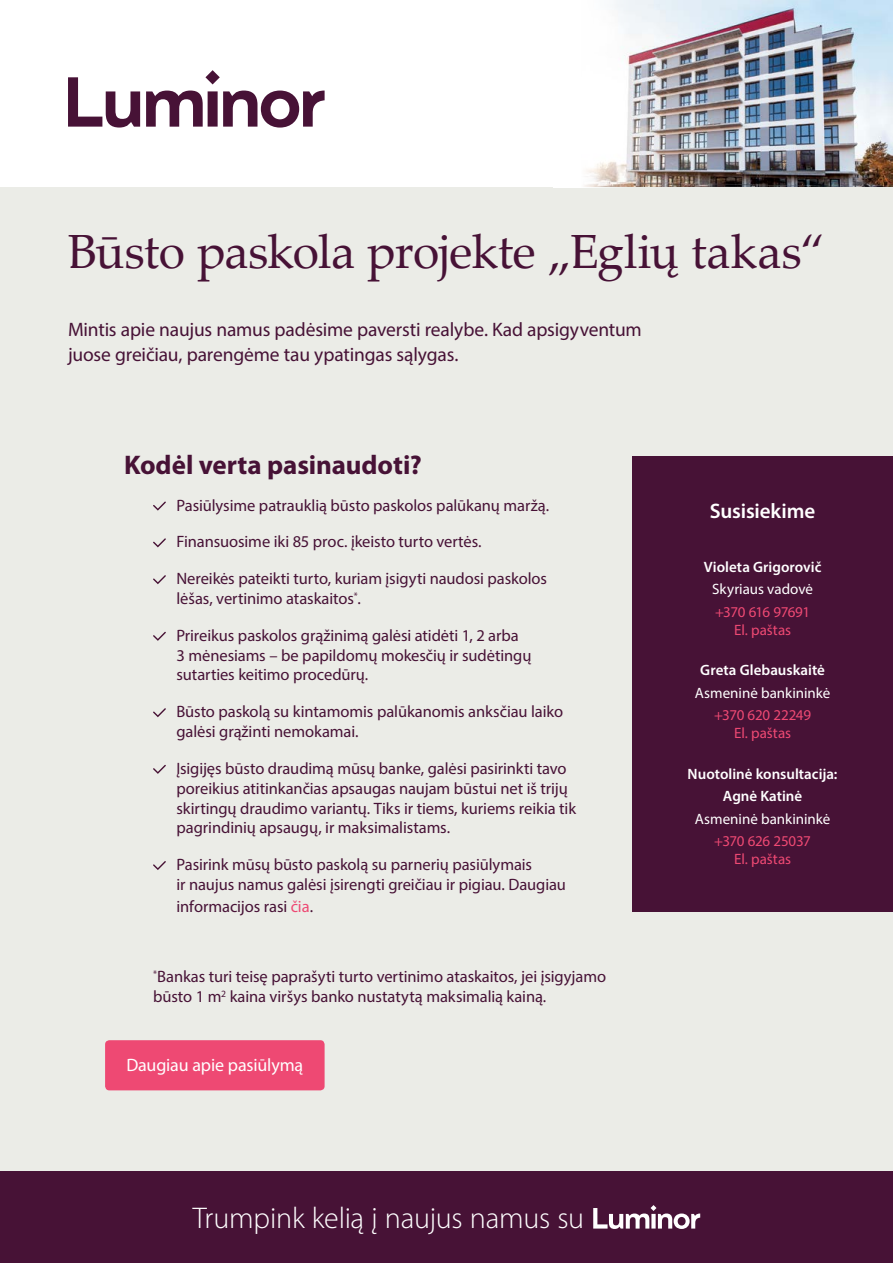
<style>
.page{position:relative;width:893px;height:1263px;background:#fff}
.page>*{position:absolute;margin:0;border:0;box-sizing:border-box;transform-origin:0 0}
.t1{font:48px "Palatino Linotype";letter-spacing:-.015em;color:#471236}
.t2{font:300 30px "Myriad Pro";letter-spacing:-.01em;color:#fff}
.t3{font:700 27px "Myriad Pro";letter-spacing:-.005em;color:#471236}
.t4{font:600 21px "Myriad Pro";letter-spacing:-.01em;color:#fff}
.t5{font:19.5px/25.5px "Myriad Pro";letter-spacing:-.01em;color:#471236}
.t6{font:18px "Myriad Pro";letter-spacing:-.01em;color:#fff}
.t7{font:16.5px/19.8px "Myriad Pro";letter-spacing:-.005em;color:#471236}
.t8{font:600 15px/22.5px "Myriad Pro";color:#fff;text-align:center}
.t9{font:15px/18px "Myriad Pro";letter-spacing:-.01em;color:#ee4973;text-align:center}
.t10{font:15px "Myriad Pro";color:#fff}
.s1{color:#ee4973}
</style>
<div class="page">
<img style="left:631px;top:0;width:262px;height:188px">
<div style="left:0;top:188px;width:893px;height:1075px;background:#ebece7"></div>
<svg style="left:153px;top:501px;width:13px;height:10px"></svg>
<svg style="left:153px;top:538px;width:13px;height:9px"></svg>
<svg style="left:153px;top:575px;width:13px;height:9px"></svg>
<svg style="left:153px;top:632px;width:13px;height:9px"></svg>
<svg style="left:153px;top:708px;width:13px;height:9px"></svg>
<svg style="left:153px;top:765px;width:13px;height:9px"></svg>
<svg style="left:153px;top:861px;width:13px;height:9px"></svg>
<svg style="left:68px;top:70px;width:257px;height:58px"></svg>
<div style="left:632px;top:456px;width:261px;height:455px;background:#471236"></div>
<div style="left:105px;top:1040px;width:220px;height:50px;background:#ee4973;border-radius:4px"></div>
<div style="left:0;top:1172px;width:893px;height:91px;background:#471236"></div>
<svg style="left:593px;top:1205px;width:107px;height:24px"></svg>
<h1 class="t1" style="left:68px;top:217px;width:758px">Būsto paskola projekte „Eglių takas“</h1>
<p class="t5" style="left:68px;top:316px;width:575px">Mintis apie naujus namus padėsime paversti realybe. Kad apsigyventum juose greičiau, parengėme tau ypatingas sąlygas.</p>
<h3 class="t3" style="left:124px;top:450px;width:299px">Kodėl verta pasinaudoti?</h3>
<p class="t7" style="left:176px;top:495px;width:374px">Pasiūlysime patrauklią būsto paskolos palūkanų maržą.</p>
<p class="t7" style="left:176px;top:532px;width:307px">Finansuosime iki 85 proc. įkeisto turto vertės.</p>
<p class="t7" style="left:176px;top:568px;width:372px">Nereikės pateikti turto, kuriam įsigyti naudosi paskolos lėšas, vertinimo ataskaitos<sup>*</sup>.</p>
<p class="t7" style="left:176px;top:625px;width:357px">Prireikus paskolos grąžinimą galėsi atidėti 1, 2 arba<br>3 mėnesiams – be papildomų mokesčių ir sudėtingų sutarties keitimo procedūrų.</p>
<p class="t7" style="left:176px;top:701px;width:388px">Būsto paskolą su kintamomis palūkanomis anksčiau laiko galėsi grąžinti nemokamai.</p>
<p class="t7" style="left:176px;top:758px;width:401px">Įsigijęs būsto draudimą mūsų banke, galėsi pasirinkti tavo poreikius atitinkančias apsaugas naujam būstui net iš trijų skirtingų draudimo variantų. Tiks ir tiems, kuriems reikia tik pagrindinių apsaugų, ir maksimalistams.</p>
<p class="t7" style="left:176px;top:854px;width:391px">Pasirink mūsų būsto paskolą su parnerių pasiūlymais<br>ir naujus namus galėsi įsirengti greičiau ir pigiau. Daugiau</p>
<p class="t7" style="left:176px;top:896px;width:138px">informacijos rasi <span class="s1">čia</span>.</p>
<p class="t7" style="left:153px;top:967px;width:455px"><sup>*</sup>Bankas turi teisę paprašyti turto vertinimo ataskaitos, jei įsigyjamo būsto 1 m<sup>2</sup> kaina viršys banko nustatytą maksimalią kainą.</p>
<p class="t6" style="left:126px;top:1054px;width:178px">Daugiau apie pasiūlymą</p>
<p class="t4" style="left:710px;top:498px;width:107px">Susisiekime</p>
<p class="t8" style="left:704px;top:555px;width:119px">Violeta Grigorovič</p>
<p class="t10" style="left:712px;top:580px;width:102px">Skyriaus vadovė</p>
<p class="t9" style="left:715px;top:603px;width:96px">+370 616 97691<br>El. paštas</p>
<p class="t8" style="left:700px;top:659px;width:126px">Greta Glebauskaitė</p>
<p class="t10" style="left:695px;top:684px;width:137px">Asmeninė bankininkė</p>
<p class="t9" style="left:714px;top:706px;width:98px">+370 620 22249<br>El. paštas</p>
<p class="t8" style="left:688px;top:762px;width:151px">Nuotolinė konsultacija:<br>Agnė Katinė</p>
<p class="t10" style="left:695px;top:810px;width:137px">Asmeninė bankininkė</p>
<p class="t9" style="left:714px;top:832px;width:98px">+370 626 25037<br>El. paštas</p>
<h2 class="t2" style="left:193px;top:1200px;width:393px">Trumpink kelią į naujus namus su</h2>
</div>
